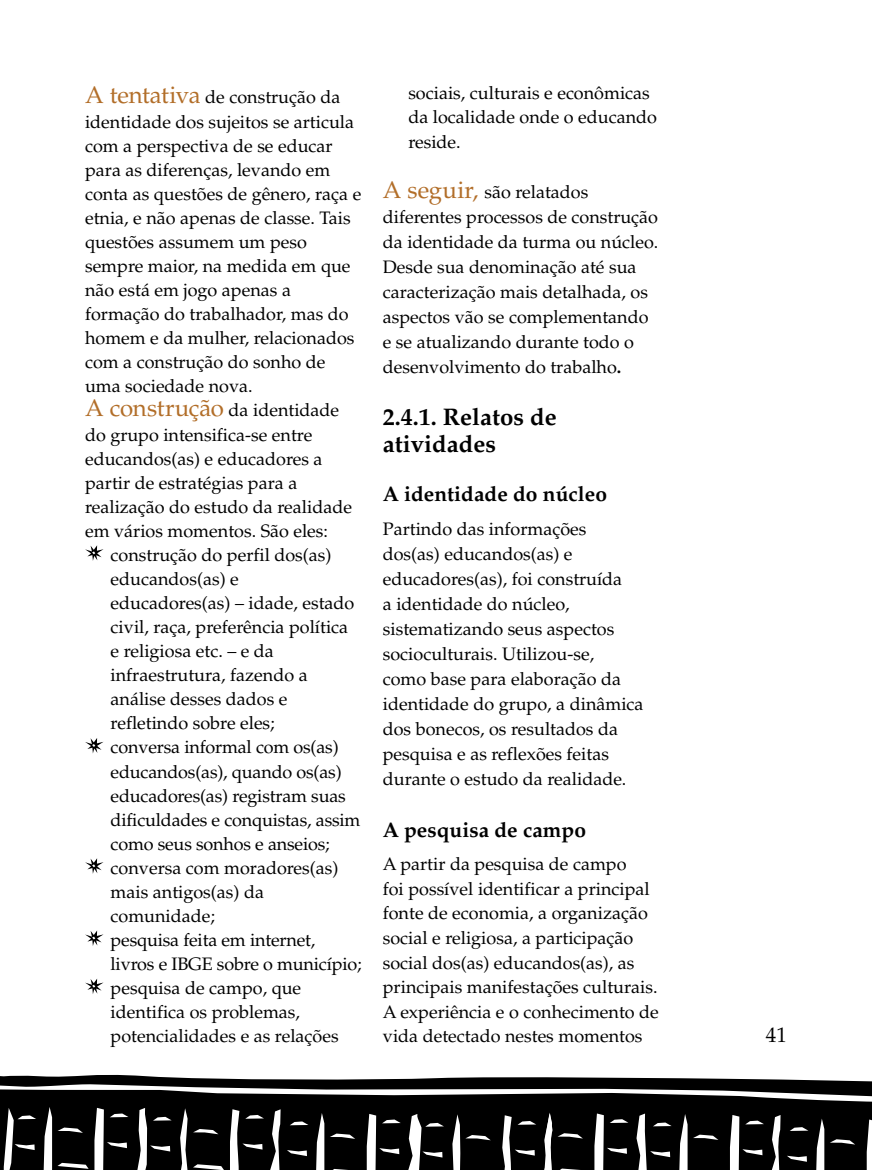
<style>
.page{position:relative;width:872px;height:1170px;background:#fff}
.page>*{position:absolute;margin:0;border:0;box-sizing:border-box;transform-origin:0 0}
.t1{font:700 24px/26.7px "Palatino";color:#000}
.t2{font:700 21px "Palatino";color:#000}
.t3{font:21px "Palatino";color:#000}
.t4{font:18px/25px "Palatino";color:#000}
.s1{font-size:24px;color:#b26e29}
.s2{font-weight:700}
</style>
<div class="page">
<svg style="left:0;top:1074px;width:872px;height:10px;fill:#000"></svg>
<svg style="left:0;top:1084px;width:872px;height:86px"></svg>
<svg style="left:85px;top:545px;width:19px;height:16px"></svg>
<svg style="left:85px;top:738px;width:19px;height:15px"></svg>
<svg style="left:85px;top:858px;width:19px;height:15px"></svg>
<svg style="left:85px;top:930px;width:19px;height:15px"></svg>
<svg style="left:85px;top:979px;width:19px;height:15px"></svg>
<p class="t4" style="left:85px;top:85px;width:257px"><span class="s1">A tentativa</span> de construção da</p>
<p class="t4" style="left:85px;top:109px;width:270px">identidade dos sujeitos se articula</p>
<p class="t4" style="left:85px;top:133px;width:249px">com a perspectiva de se educar</p>
<p class="t4" style="left:85px;top:157px;width:247px">para as diferenças, levando em</p>
<p class="t4" style="left:85px;top:181px;width:278px">conta as questões de gênero, raça e</p>
<p class="t4" style="left:85px;top:205px;width:267px">etnia, e não apenas de classe. Tais</p>
<p class="t4" style="left:85px;top:230px;width:223px">questões assumem um peso</p>
<p class="t4" style="left:85px;top:254px;width:267px">sempre maior, na medida em que</p>
<p class="t4" style="left:85px;top:278px;width:207px">não está em jogo apenas a</p>
<p class="t4" style="left:85px;top:302px;width:265px">formação do trabalhador, mas do</p>
<p class="t4" style="left:85px;top:326px;width:271px">homem e da mulher, relacionados</p>
<p class="t4" style="left:85px;top:350px;width:242px">com a construção do sonho de</p>
<p class="t4" style="left:85px;top:374px;width:169px">uma sociedade nova.</p>
<p class="t4" style="left:85px;top:398px;width:256px"><span class="s1">A construção</span> da identidade</p>
<p class="t4" style="left:85px;top:422px;width:229px">do grupo intensifica-se entre</p>
<p class="t4" style="left:85px;top:446px;width:239px">educandos(as) e educadores a</p>
<p class="t4" style="left:85px;top:470px;width:214px">partir de estratégias para a</p>
<p class="t4" style="left:85px;top:494px;width:268px">realização do estudo da realidade</p>
<p class="t4" style="left:85px;top:518px;width:244px">em vários momentos. São eles:</p>
<p class="t4" style="left:111px;top:542px;width:222px">construção do perfil dos(as)</p>
<p class="t4" style="left:111px;top:566px;width:130px">educandos(as) e</p>
<p class="t4" style="left:111px;top:590px;width:245px">educadores(as) – idade, estado</p>
<p class="t4" style="left:111px;top:614px;width:239px">civil, raça, preferência política</p>
<p class="t4" style="left:111px;top:638px;width:165px">e religiosa etc. – e da</p>
<p class="t4" style="left:111px;top:663px;width:199px">infraestrutura, fazendo a</p>
<p class="t4" style="left:111px;top:687px;width:178px">análise desses dados e</p>
<p class="t4" style="left:111px;top:711px;width:166px">refletindo sobre eles;</p>
<p class="t4" style="left:111px;top:735px;width:230px">conversa informal com os(as)</p>
<p class="t4" style="left:111px;top:759px;width:232px">educandos(as), quando os(as)</p>
<p class="t4" style="left:111px;top:783px;width:237px">educadores(as) registram suas</p>
<p class="t4" style="left:111px;top:807px;width:251px">dificuldades e conquistas, assim</p>
<p class="t4" style="left:111px;top:831px;width:221px">como seus sonhos e anseios;</p>
<p class="t4" style="left:111px;top:855px;width:229px">conversa com moradores(as)</p>
<p class="t4" style="left:111px;top:879px;width:155px">mais antigos(as) da</p>
<p class="t4" style="left:111px;top:903px;width:106px">comunidade;</p>
<p class="t4" style="left:111px;top:927px;width:206px">pesquisa feita em internet,</p>
<p class="t4" style="left:111px;top:951px;width:252px">livros e IBGE sobre o município;</p>
<p class="t4" style="left:111px;top:975px;width:192px">pesquisa de campo, que</p>
<p class="t4" style="left:111px;top:999px;width:191px">identifica os problemas,</p>
<p class="t4" style="left:111px;top:1023px;width:230px">potencialidades e as relações</p>
<p class="t4" style="left:408px;top:81px;width:250px;line-height:24.6px">sociais, culturais e econômicas da localidade onde o educando reside.</p>
<p class="t4" style="left:383px;top:179px;width:277px"><span class="s1">A seguir,</span> são relatados diferentes processos de construção da identidade da turma ou núcleo.<br>Desde sua denominação até sua caracterização mais detalhada, os aspectos vão se complementando e se atualizando durante todo o desenvolvimento do trabalho<span class="s2">.</span></p>
<p class="t1" style="left:383px;top:403px;width:175px">2.4.1. Relatos de atividades</p>
<p class="t2" style="left:383px;top:482px;width:226px">A identidade do núcleo</p>
<p class="t4" style="left:383px;top:516px;width:262px">Partindo das informações dos(as) educandos(as) e educadores(as), foi construída<br>a identidade do núcleo, sistematizando seus aspectos socioculturais. Utilizou-se,<br>como base para elaboração da identidade do grupo, a dinâmica dos bonecos, os resultados da pesquisa e as reflexões feitas durante o estudo da realidade.</p>
<p class="t2" style="left:383px;top:817px;width:205px">A pesquisa de campo</p>
<p class="t4" style="left:383px;top:852px;width:277px;line-height:24.6px">A partir da pesquisa de campo<br>foi possível identificar a principal fonte de economia, a organização social e religiosa, a participação social dos(as) educandos(as), as principais manifestações culturais.<br>A experiência e o conhecimento de vida detectado nestes momentos</p>
<p class="t3" style="left:766px;top:1022px;width:23px">41</p>
</div>
